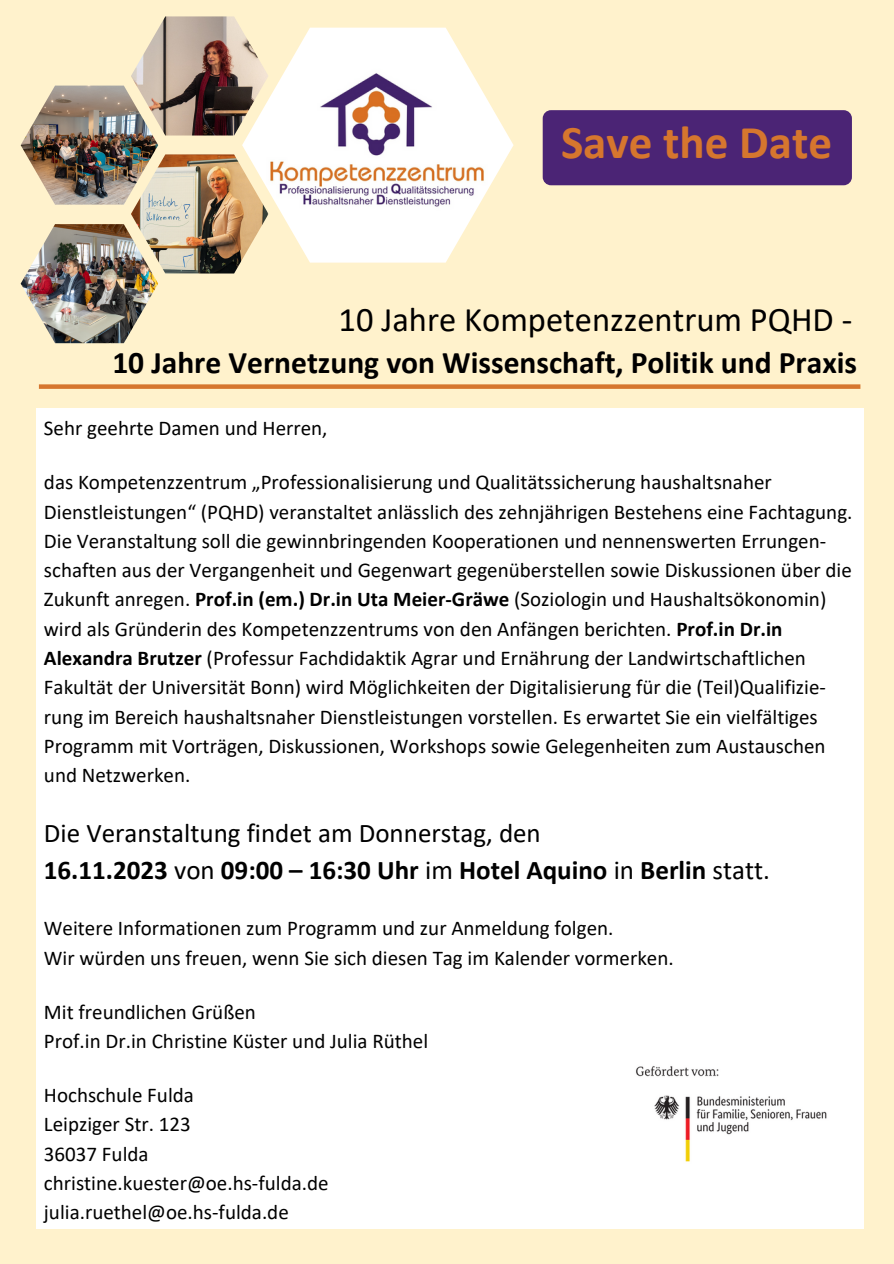
<style>
.page{position:relative;width:894px;height:1264px;background:#fff}
.page>*{position:absolute;margin:0;border:0;box-sizing:border-box;transform-origin:0 0}
.t1{font:700 47.1px "Calibri";color:#d6762e}
.t2{font:34.5px "Calibri";color:#000}
.t3{font:700 31.5px "Calibri";color:#000}
.t4{font:700 27px "Calibri";color:#000}
.t5{font:27px "Calibri";color:#000}
.t6{font:21px/29.2px "Calibri";color:#000}
.s1{font-weight:700}
.s2{font-weight:400}
</style>
<div class="page">
<div style="left:0;top:0;width:893px;height:1263px;background:#fff2cc"></div>
<div style="left:36px;top:408px;width:827px;height:820px;background:#fff"></div>
<img style="left:131px;top:154px;width:111px;height:119px">
<img style="left:131px;top:16px;width:111px;height:119px">
<img style="left:21px;top:224px;width:137px;height:119px">
<img style="left:21px;top:86px;width:137px;height:119px">
<img style="left:242px;top:28px;width:271px;height:234px">
<div style="left:39px;top:384px;width:821px;height:5px;background:#d6762e"></div>
<img style="left:636px;top:1066px;width:191px;height:96px">
<div style="left:542px;top:110px;width:309px;height:75px;background:#4b2475;border-radius:8px"></div>
<p class="t1" style="left:561px;top:122px;width:273px">Save the Date</p>
<p class="t2" style="left:338px;top:305px;width:515px">10 Jahre Kompetenzzentrum PQHD -</p>
<p class="t3" style="left:112px;top:349px;width:746px">10 Jahre Vernetzung von Wissenschaft, Politik und Praxis</p>
<p class="t6" style="left:44px;top:415px;width:285px">Sehr geehrte Damen und Herren,</p>
<p class="t6" style="left:44px;top:469px;width:809px">das Kompetenzzentrum „Professionalisierung und Qualitätssicherung haushaltsnaher Dienstleistungen“ (PQHD) veranstaltet anlässlich des zehnjährigen Bestehens eine Fachtagung.<br>Die Veranstaltung soll die gewinnbringenden Kooperationen und nennenswerten Errungen&shy;schaften aus der Vergangenheit und Gegenwart gegenüberstellen sowie Diskussionen über die Zukunft anregen. <span class="s1">Prof.in (em.) Dr.in Uta Meier-Gräwe</span> (Soziologin und Haushaltsökonomin) wird als Gründerin des Kompetenzzentrums von den Anfängen berichten. <span class="s1">Prof.in Dr.in Alexandra Brutzer</span> (Professur Fachdidaktik Agrar und Ernährung der Landwirtschaftlichen Fakultät der Universität Bonn) wird Möglichkeiten der Digitalisierung für die (Teil)Qualifizie&shy;rung im Bereich haushaltsnaher Dienstleistungen vorstellen. Es erwartet Sie ein vielfältiges Programm mit Vorträgen, Diskussionen, Workshops sowie Gelegenheiten zum Austauschen und Netzwerken.</p>
<p class="t5" style="left:44px;top:821px;width:498px">Die Veranstaltung findet am Donnerstag, den</p>
<p class="t4" style="left:44px;top:858px;width:727px">16.11.2023 <span class="s2">von</span> 09:00 – 16:30 Uhr <span class="s2">im</span> Hotel Aquino <span class="s2">in</span> Berlin <span class="s2">statt.</span></p>
<p class="t6" style="left:44px;top:915px;width:571px">Weitere Informationen zum Programm und zur Anmeldung folgen.</p>
<p class="t6" style="left:44px;top:944px;width:631px">Wir würden uns freuen, wenn Sie sich diesen Tag im Kalender vormerken.</p>
<p class="t6" style="left:44px;top:998px;width:213px">Mit freundlichen Grüßen</p>
<p class="t6" style="left:44px;top:1028px;width:385px">Prof.in Dr.in Christine Küster und Julia Rüthel</p>
<p class="t6" style="left:44px;top:1082px;width:151px">Hochschule Fulda</p>
<p class="t6" style="left:44px;top:1111px;width:148px">Leipziger Str. 123</p>
<p class="t6" style="left:44px;top:1140px;width:106px">36037 Fulda</p>
<p class="t6" style="left:44px;top:1170px;width:286px">christine.kuester@oe.hs-fulda.de</p>
<p class="t6" style="left:44px;top:1199px;width:246px">julia.ruethel@oe.hs-fulda.de</p>
</div>
